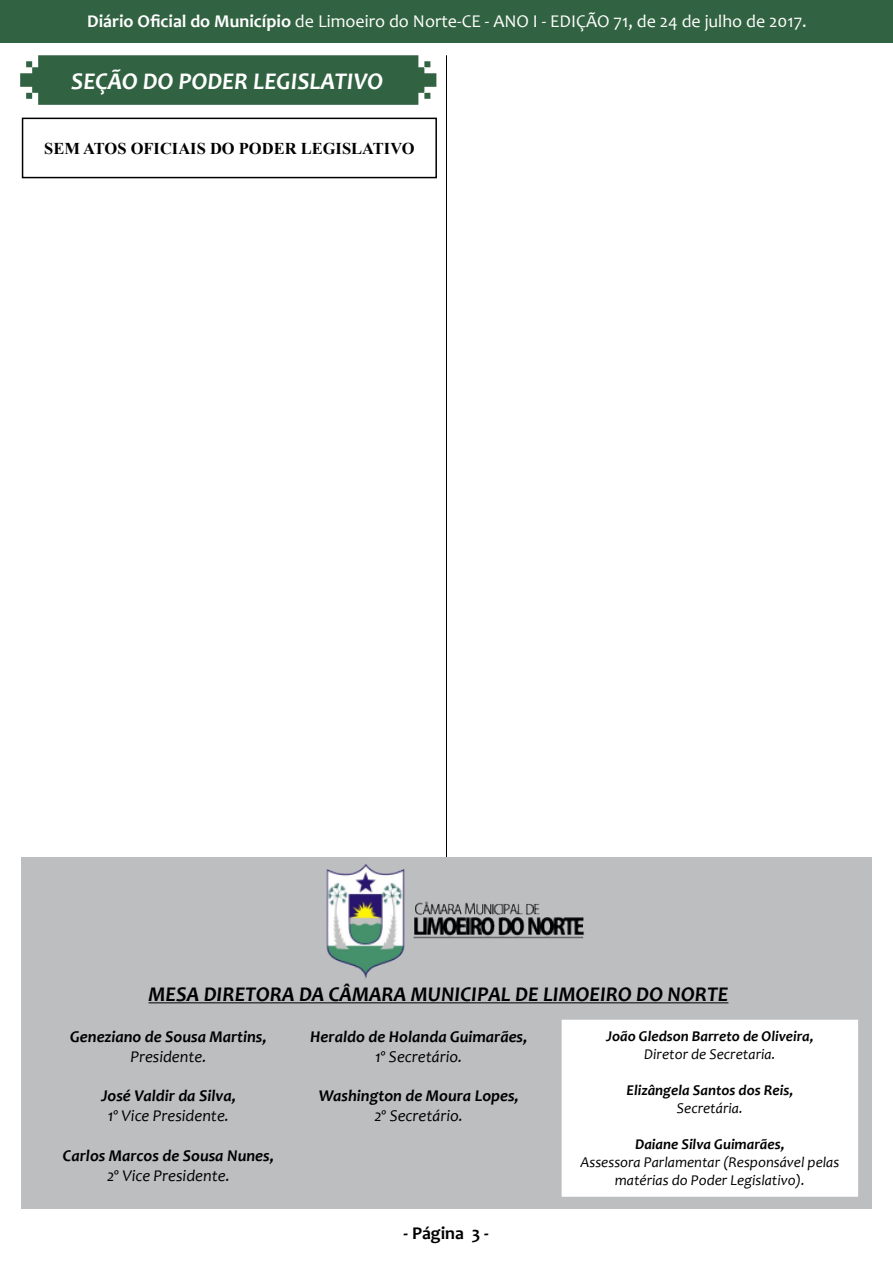
<style>
.page{position:relative;width:893px;height:1263px;background:#fff}
.page>*{position:absolute;margin:0;border:0;box-sizing:border-box;transform-origin:0 0}
.t1{font:italic 700 24px "Candara";color:#fff}
.t2{font:italic 700 21px "Candara";color:#000}
.t3{font:18px "Candara";color:#fff}
.t4{font:700 18px "Candara";color:#000}
.t5{font:italic 700 16.5px "Candara";color:#000}
.t6{font:italic 16.5px "Candara";color:#000}
.t7{font:700 16.5px "Times New Roman";color:#000}
.t8{font:italic 15px/18px "Candara";color:#000;text-align:center}
.t9{font:italic 700 15px "Candara";color:#000}
.s1{font-weight:700}
</style>
<div class="page">
<div style="left:0;top:0;width:892px;height:42px;background:#316241"></div>
<hr style="left:446px;top:55px;width:1px;height:1153px;background:#000">
<hr style="left:21px;top:1208px;width:851px;height:1px;background:#000">
<svg style="left:20px;top:55px;width:416px;height:50px;background:#3c6a4b"></svg>
<div style="left:21px;top:856px;width:851px;height:352px;background:#bcbec0"></div>
<hr style="left:149px;top:1002px;width:579px;height:1px;background:#000">
<div style="left:562px;top:1020px;width:296px;height:177px;background:#fff;border:2px solid #fff"></div>
<img style="left:326px;top:864px;width:258px;height:115px">
<div style="left:22px;top:118px;width:415px;height:60px;border:2px solid #000"></div>
<p class="t3" style="left:87px;top:10px;width:721px"><span class="s1">Diário Oficial do Município</span> de Limoeiro do Norte-CE - ANO I - EDIÇÃO 71, de 24 de julho de 2017.</p>
<h1 class="t1" style="left:71px;top:66px;width:313px">SEÇÃO DO PODER LEGISLATIVO</h1>
<p class="t7" style="left:44px;top:136px;width:372px">SEM ATOS OFICIAIS DO PODER LEGISLATIVO</p>
<p class="t2" style="left:149px;top:981px;width:581px">MESA DIRETORA DA CÂMARA MUNICIPAL DE LIMOEIRO DO NORTE</p>
<p class="t9" style="left:606px;top:1026px;width:209px">João Gledson Barreto de Oliveira,</p>
<p class="t8" style="left:644px;top:1045px;width:133px">Diretor de Secretaria.</p>
<p class="t9" style="left:626px;top:1080px;width:168px">Elizângela Santos dos Reis,</p>
<p class="t8" style="left:677px;top:1099px;width:67px">Secretária.</p>
<p class="t9" style="left:635px;top:1134px;width:151px">Daiane Silva Guimarães,</p>
<p class="t8" style="left:580px;top:1153px;width:260px">Assessora Parlamentar (Responsável pelas matérias do Poder Legislativo).</p>
<p class="t5" style="left:310px;top:1026px;width:219px">Heraldo de Holanda Guimarães,</p>
<p class="t6" style="left:375px;top:1046px;width:89px">1º Secretário.</p>
<p class="t5" style="left:319px;top:1086px;width:202px">Washington de Moura Lopes,</p>
<p class="t6" style="left:374px;top:1105px;width:90px">2º Secretário.</p>
<p class="t5" style="left:70px;top:1026px;width:198px">Geneziano de Sousa Martins,</p>
<p class="t6" style="left:130px;top:1046px;width:78px">Presidente.</p>
<p class="t5" style="left:101px;top:1086px;width:136px">José Valdir da Silva,</p>
<p class="t6" style="left:108px;top:1105px;width:123px">1º Vice Presidente.</p>
<p class="t5" style="left:63px;top:1145px;width:212px">Carlos Marcos de Sousa Nunes,</p>
<p class="t6" style="left:107px;top:1165px;width:124px">2º Vice Presidente.</p>
<p class="t4" style="left:404px;top:1222px;width:87px">- Página 3 -</p>
</div>
